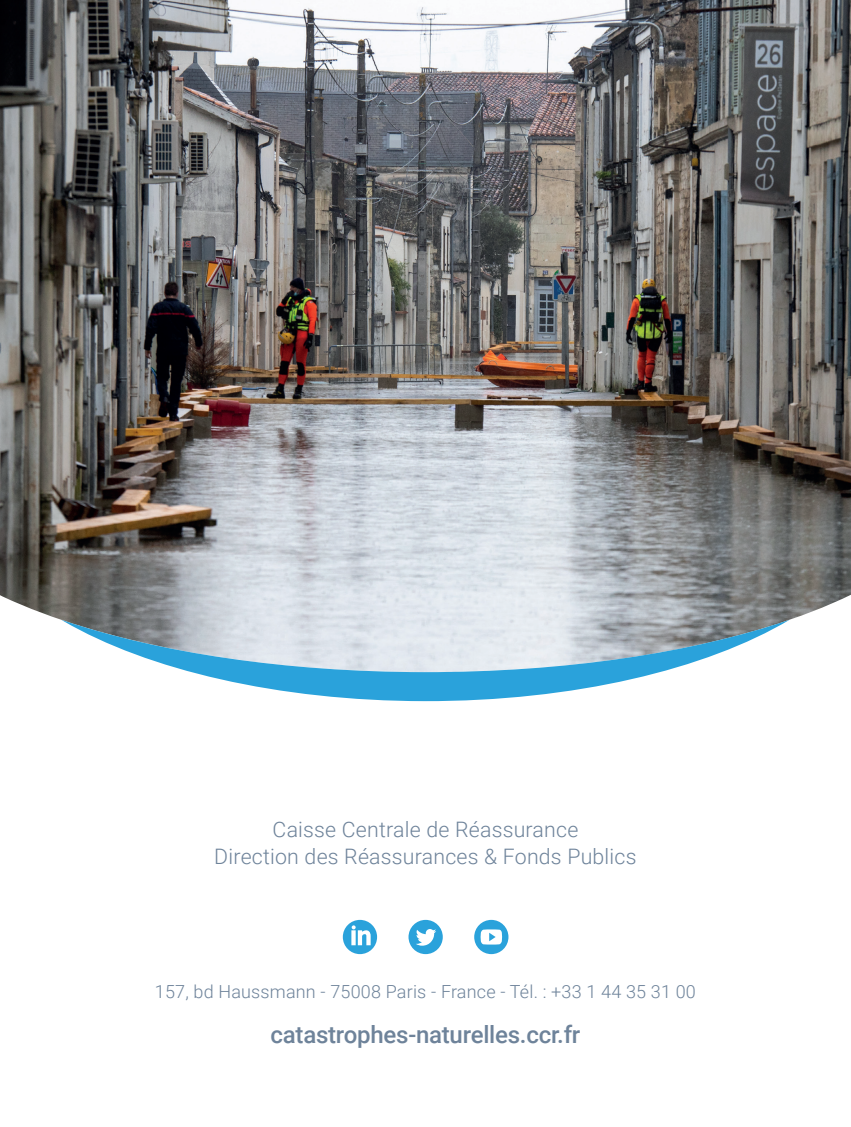
<style>
.page{position:relative;width:851px;height:1127px;background:#fff}
.page>*{position:absolute;margin:0;border:0;box-sizing:border-box;transform-origin:0 0}
.t1{font:500 24px "Roboto";letter-spacing:-.01em;color:#6e839a}
.t2{font:300 21.3px/27px "Roboto";letter-spacing:.01em;color:#6e839a;text-align:center}
.t3{font:300 18px "Roboto";letter-spacing:.01em;color:#6e839a}
</style>
<div class="page">
<img style="left:0;top:0;width:850px;height:586px">
<svg style="left:0;top:586px;width:850px;height:369px"></svg>
<svg style="left:61px;top:620px;width:728px;height:81px"></svg>
<svg style="left:408px;top:920px;width:34px;height:34px"></svg>
<svg style="left:343px;top:920px;width:34px;height:34px"></svg>
<svg style="left:474px;top:920px;width:34px;height:34px"></svg>
<p class="t2" style="left:214px;top:815px;width:423px">Caisse Centrale de Réassurance<br>Direction des Réassurances &amp; Fonds Publics</p>
<p class="t3" style="left:155px;top:979px;width:542px">157, bd Haussmann - 75008 Paris - France - Tél. : +33 1 44 35 31 00</p>
<p class="t1" style="left:270px;top:1018px;width:311px">catastrophes-naturelles.ccr.fr</p>
</div>
